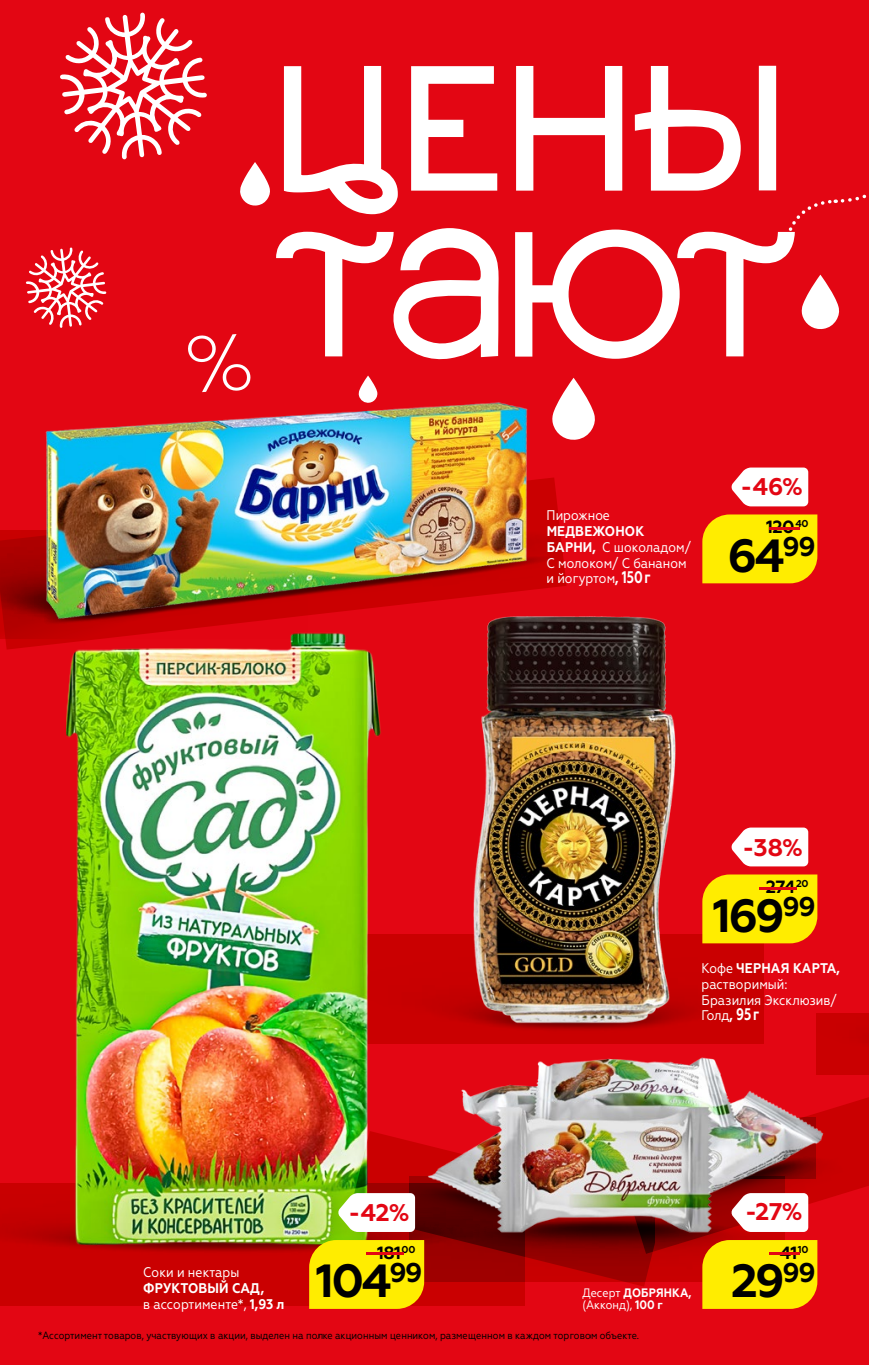
<style>
.page{position:relative;width:869px;height:1365px;background:#fff}
.page>*{position:absolute;margin:0;border:0;box-sizing:border-box;transform-origin:0 0}
.t1{font:700 46.38px "Geometria";letter-spacing:-.055em;color:#000}
.t2{font:700 24.15px "Geometria";color:#e30613}
.t3{font:700 17.68px "Geometria";letter-spacing:-.03em;color:#000}
.t4{font:700 17.68px "Geometria";color:#e30613;scale:6.8 1}
.t5{font:700 17.68px "Geometria";color:#e30613;scale:5.5 1}
.t6{font:14px/15.8px "Geometria Narrow";color:#fff}
.t7{font:12.25px/12.2px "Geometria Narrow";color:#fff}
.t8{font:10.5px "Geometria Narrow";color:#000}
.t9{font:700 9.97px "Geometria";color:#000}
.s1{font-weight:700}
.s2{font-weight:700;font-size:16.8px}
</style>
<div class="page">
<div style="left:0;top:0;width:868px;height:1364px;background:#e30613"></div>
<svg style="left:26px;top:247px;width:80px;height:81px"></svg>
<svg style="left:188px;top:334px;width:62px;height:58px"></svg>
<svg style="left:60px;top:13px;width:147px;height:146px"></svg>
<svg style="left:794px;top:167px;width:75px;height:77px"></svg>
<svg style="left:552px;top:378px;width:43px;height:62px"></svg>
<svg style="left:240px;top:162px;width:30px;height:44px"></svg>
<svg style="left:801px;top:274px;width:38px;height:55px"></svg>
<svg style="left:358px;top:375px;width:19px;height:22px"></svg>
<svg style="left:276px;top:66px;width:518px;height:294px"></svg>
<div style="left:381px;top:934px;width:382px;height:109px;background:#c90001"></div>
<img style="left:67px;top:649px;width:314px;height:616px">
<img style="left:349px;top:1130px;width:305px;height:156px">
<img style="left:621px;top:1098px;width:247px;height:155px">
<img style="left:427px;top:1024px;width:399px;height:214px">
<img style="left:459px;top:585px;width:240px;height:466px">
<img style="left:0;top:477px;width:566px;height:172px">
<img style="left:38px;top:397px;width:496px;height:230px">
<div style="left:816px;top:1013px;width:52px;height:61px;background:#ca0001"></div>
<svg style="left:309px;top:1239px;width:115px;height:69px;background:#fae300"></svg>
<svg style="left:338px;top:1192px;width:77px;height:39px;background:#eff4e1"></svg>
<svg style="left:702px;top:1239px;width:115px;height:69px;background:#fce000"></svg>
<svg style="left:730px;top:1192px;width:77px;height:39px;background:#f3dddd"></svg>
<div style="left:702px;top:874px;width:115px;height:69px;background:#ffed00"></div>
<svg style="left:731px;top:827px;width:76px;height:39px;background:#fbe4e5"></svg>
<div style="left:702px;top:514px;width:115px;height:69px;background:#ffed00"></div>
<svg style="left:731px;top:467px;width:76px;height:39px;background:#fbe4e5"></svg>
<p class="t6" style="left:546px;top:507px;width:146px">Пирожное<br><span class="s1">МЕДВЕЖОНОК<br>БАРНИ,</span> С шоколадом/<br>С молоком/ С бананом и йогуртом<span class="s1">,</span> <span class="s2">150 г</span></p>
<p class="t2" style="left:740px;top:472px;width:64px">-46%</p>
<p class="t3" style="left:765px;top:516px;width:44px">120<sup>40</sup></p>
<p class="t5" style="left:759px;top:516px;width:10px">-</p>
<p class="t1" style="left:727px;top:528px;width:89px">64<sup>99</sup></p>
<p class="t2" style="left:742px;top:832px;width:62px">-38%</p>
<p class="t9" style="left:795px;top:877px;width:14px">20</p>
<p class="t3" style="left:765px;top:876px;width:31px">274</p>
<p class="t4" style="left:748px;top:876px;width:10px">-</p>
<p class="t1" style="left:712px;top:887px;width:104px">169<sup>99</sup></p>
<p class="t6" style="left:701px;top:960px;width:140px">Кофе <span class="s1">ЧЕРНАЯ КАРТА, </span>растворимый:<br>Бразилия Эксклюзив/<br>Голд<span class="s1">,</span> <span class="s2">95 г</span></p>
<p class="t2" style="left:348px;top:1197px;width:63px">-42%</p>
<p class="t2" style="left:744px;top:1197px;width:59px">-27%</p>
<p class="t9" style="left:401px;top:1243px;width:15px">00</p>
<p class="t3" style="left:377px;top:1241px;width:25px">181</p>
<p class="t4" style="left:355px;top:1241px;width:10px">-</p>
<p class="t9" style="left:797px;top:1243px;width:12px">10</p>
<p class="t3" style="left:779px;top:1241px;width:19px">41</p>
<p class="t5" style="left:759px;top:1241px;width:10px">-</p>
<p class="t6" style="left:143px;top:1264px;width:143px">Соки и нектары<br><span class="s1">ФРУКТОВЫЙ САД,<br></span>в ассортименте*, <span class="s1">1,93 л</span></p>
<p class="t1" style="left:315px;top:1253px;width:108px">104<sup>99</sup></p>
<p class="t7" style="left:582px;top:1285px;width:110px">Десерт <span class="s1">ДОБРЯНКА, </span>(Акконд), <span class="s1">100 г</span></p>
<p class="t1" style="left:730px;top:1253px;width:86px">29<sup>99</sup></p>
<p class="t8" style="left:38px;top:1329px;width:602px">*Ассортимент товаров, участвующих в акции, выделен на полке акционным ценником, размещенном в каждом торговом объекте.</p>
</div>
